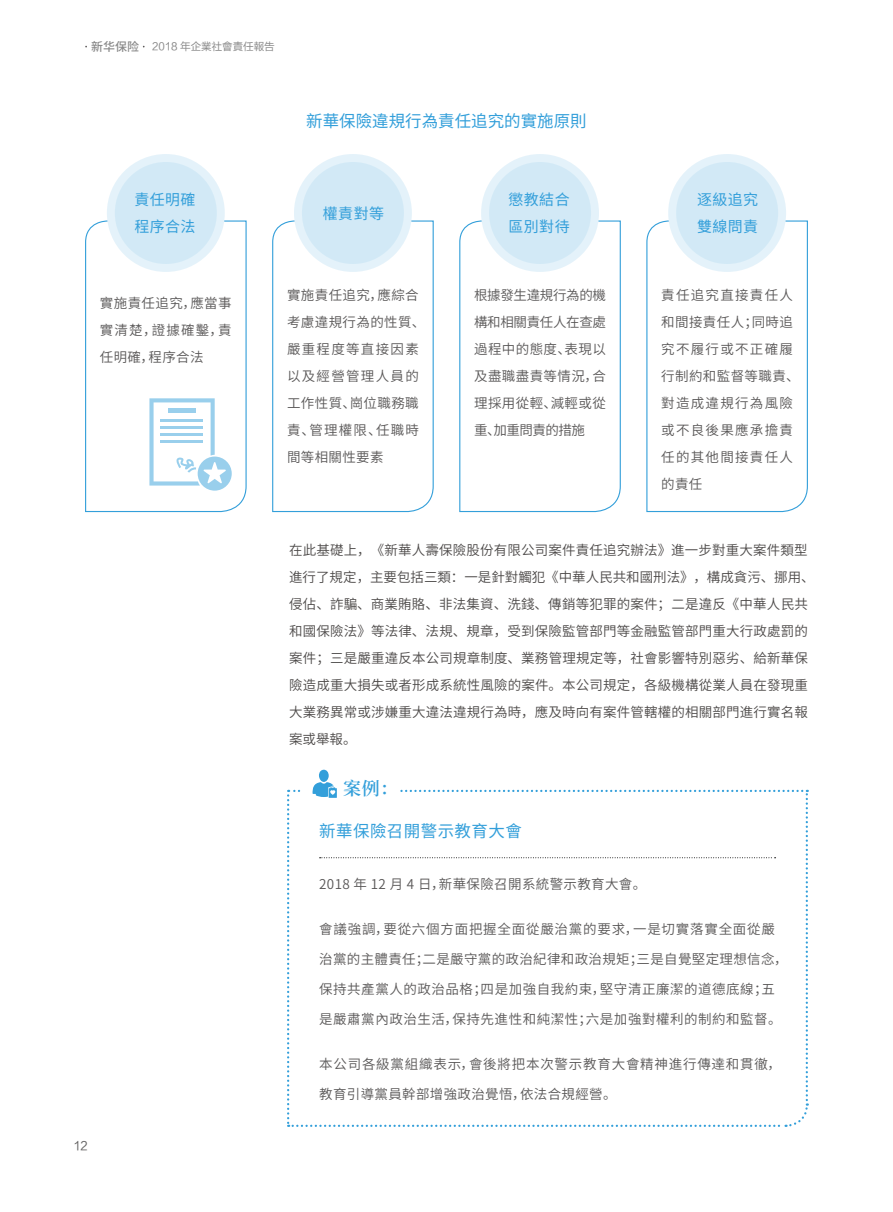
<style>
.page{position:relative;width:893px;height:1212px;background:#fff}
.page>*{position:absolute;margin:0;border:0;box-sizing:border-box;transform-origin:0 0}
.t1{font:600 18px "Source Han Serif CN";color:#339fda}
.t2{font:16.5px "Source Han Sans CN";color:#339fda}
.t3{font:16.5px "Source Han Sans CN";letter-spacing:.025em;color:#339fda}
.t4{font:15px/26.5px "Source Han Sans CN";letter-spacing:.025em;color:#339fda}
.t5{font:13.5px/27px "Source Han Sans CN";letter-spacing:.04em;color:#595757;text-align:justify}
.t6{font:13.5px/27px "Source Han Sans CN";letter-spacing:.01em;color:#4c4948}
.t7{font:13.5px/27px "Source Han Sans CN";letter-spacing:.095em;color:#595757}
.t8{font:12px "FZLTHK GBK1 0";color:#656464}
.t9{font:10.5px "FZLTHK GBK1 0";color:#898989}
.s1{font-family:"Source Han Sans CN";font-weight:500;font-size:12px}
</style>
<div class="page">
<div style="left:107px;top:154px;width:118px;height:118px;background:#e4f2fa;border-radius:50%"></div>
<div style="left:294px;top:154px;width:118px;height:118px;background:#e4f2fa;border-radius:50%"></div>
<div style="left:481px;top:154px;width:118px;height:118px;background:#e4f2fa;border-radius:50%"></div>
<div style="left:668px;top:154px;width:118px;height:118px;background:#e4f2fa;border-radius:50%"></div>
<div style="left:115px;top:162px;width:102px;height:102px;background:#d2e9f6;border-radius:50%"></div>
<div style="left:302px;top:162px;width:102px;height:102px;background:#d2e9f6;border-radius:50%"></div>
<div style="left:489px;top:162px;width:102px;height:102px;background:#d2e9f6;border-radius:50%"></div>
<div style="left:676px;top:162px;width:102px;height:102px;background:#d2e9f6;border-radius:50%"></div>
<svg style="left:85px;top:220px;width:162px;height:293px"></svg>
<svg style="left:272px;top:220px;width:162px;height:293px"></svg>
<svg style="left:459px;top:220px;width:162px;height:293px"></svg>
<svg style="left:646px;top:220px;width:162px;height:293px"></svg>
<svg style="left:149px;top:398px;width:83px;height:93px"></svg>
<svg style="left:287px;top:770px;width:522px;height:357px"></svg>
<p class="t9" style="left:91px;top:41px;width:185px"><span class="s1">新华保险</span> 2018 年企業社會責任報告</p>
<p class="t2" style="left:306px;top:111px;width:282px">新華保險違規行為責任追究的實施原則</p>
<p class="t4" style="left:134px;top:187px;width:63px">責任明確程序合法</p>
<p class="t5" style="left:100px;top:290px;width:133px">實施責任追究，應當事實清楚，證據確鑿，責任明確，程序合法</p>
<p class="t8" style="left:73px;top:1139px;width:16px">12</p>
<p class="t4" style="left:323px;top:200px;width:63px">權責對等</p>
<p class="t5" style="left:287px;top:282px;width:140px;text-align:left">實施責任追究，應綜合考慮違規行為的性質、嚴重程度等直接因素以及經營管理人員的工作性質、崗位職務職責、管理權限、任職時間等相關性要素</p>
<p class="t4" style="left:508px;top:187px;width:63px">懲教結合區別對待</p>
<p class="t5" style="left:474px;top:282px;width:133px">根據發生違規行為的機構和相關責任人在查處過程中的態度、表現以及盡職盡責等情況，合理採用從輕、減輕或從重、加重問責的措施</p>
<p class="t4" style="left:697px;top:187px;width:63px">逐級追究雙線問責</p>
<p class="t7" style="left:661px;top:282px;width:140px">責任追究直接責任人和間接責任人；同時追究不履行或不正確履行制約和監督等職責、對造成違規行為風險或不良後果應承擔責任的其他間接責任人的責任</p>
<p class="t6" style="left:289px;top:536px;width:527px">在此基礎上，《新華人壽保險股份有限公司案件責任追究辦法》進一步對重大案件類型進行了規定，主要包括三類：一是針對觸犯《中華人民共和國刑法》，構成貪污、挪用、侵佔、詐騙、商業賄賂、非法集資、洗錢、傳銷等犯罪的案件；二是違反《中華人民共和國保險法》等法律、法規、規章，受到保險監管部門等金融監管部門重大行政處罰的案件；三是嚴重違反本公司規章制度、業務管理規定等，社會影響特別惡劣、給新華保險造成重大損失或者形成系統性風險的案件。本公司規定，各級機構從業人員在發現重大業務異常或涉嫌重大違法違規行為時，應及時向有案件管轄權的相關部門進行實名報案或舉報。</p>
<h1 class="t1" style="left:343px;top:778px;width:56px">案例：</h1>
<p class="t3" style="left:319px;top:822px;width:204px">新華保險召開警示教育大會</p>
<p class="t5" style="left:319px;top:871px;width:329px">2018 年 12 月 4 日，新華保險召開系統警示教育大會。</p>
<p class="t5" style="left:319px;top:916px;width:457px">會議強調，要從六個方面把握全面從嚴治黨的要求，一是切實落實全面從嚴</p>
<p class="t5" style="left:319px;top:946px;width:470px">治黨的主體責任；二是嚴守黨的政治紀律和政治規矩；三是自覺堅定理想信念，</p>
<p class="t5" style="left:319px;top:976px;width:457px">保持共產黨人的政治品格；四是加強自我約束，堅守清正廉潔的道德底線；五</p>
<p class="t5" style="left:319px;top:1006px;width:464px">是嚴肅黨內政治生活，保持先進性和純潔性；六是加強對權利的制約和監督。</p>
<p class="t5" style="left:319px;top:1051px;width:463px">本公司各級黨組織表示，會後將把本次警示教育大會精神進行傳達和貫徹，</p>
<p class="t5" style="left:319px;top:1081px;width:299px">教育引導黨員幹部增強政治覺悟，依法合規經營。</p>
</div>
